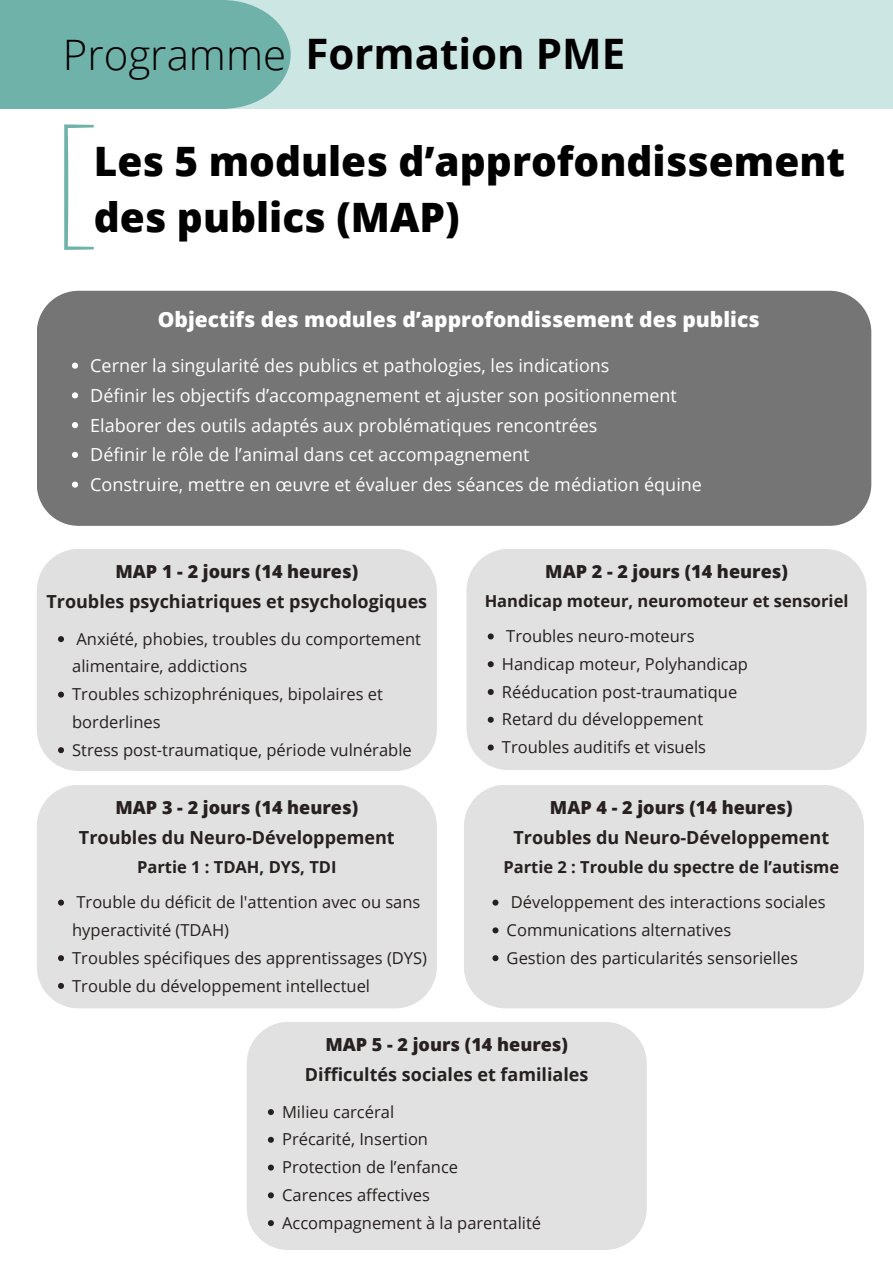
<style>
.page{position:relative;width:893px;height:1264px;background:#fff}
.page>*{position:absolute;margin:0;border:0;box-sizing:border-box;transform-origin:0 0}
.t1{font:700 42px "Open Sans";color:#000}
.t2{font:300 42px "Open Sans";color:#000}
.t3{font:800 40.5px/56.2px "Open Sans";color:#000}
.t4{font:800 21px "Open Sans";color:#fff}
.t5{font:18px "Open Sans";color:#fff}
.t6{font:700 18px "Open Sans";color:#272020}
.t7{font:800 18px "Open Sans";color:#272020}
.t8{font:16.5px/27.8px "Open Sans";color:#272020}
.t9{font:700 16.5px "Open Sans";color:#272020}
</style>
<div class="page">
<div style="left:0;top:0;width:892px;height:109px;background:#cce6e3"></div>
<div style="left:0;top:0;width:291px;height:109px;background:#6fb2a9"></div>
<div style="left:37px;top:291px;width:834px;height:235px;background:#767575"></div>
<svg style="left:72px;top:362px;width:6px;height:7px"></svg>
<svg style="left:72px;top:392px;width:6px;height:6px"></svg>
<svg style="left:72px;top:422px;width:6px;height:6px"></svg>
<svg style="left:72px;top:452px;width:6px;height:6px"></svg>
<svg style="left:72px;top:481px;width:6px;height:6px"></svg>
<div style="left:37px;top:549px;width:400px;height:222px;background:#e0e0e0;border-radius:42px"></div>
<svg style="left:58px;top:636px;width:6px;height:6px"></svg>
<svg style="left:58px;top:691px;width:6px;height:6px"></svg>
<svg style="left:58px;top:747px;width:6px;height:6px"></svg>
<svg style="left:64px;top:124px;width:29px;height:125px"></svg>
<div style="left:464px;top:784px;width:399px;height:224px;background:#e1e1e1;border-radius:42px"></div>
<svg style="left:492px;top:899px;width:6px;height:6px"></svg>
<svg style="left:492px;top:927px;width:6px;height:6px"></svg>
<svg style="left:492px;top:955px;width:6px;height:6px"></svg>
<div style="left:37px;top:784px;width:400px;height:224px;background:#e1e1e1;border-radius:42px"></div>
<svg style="left:58px;top:899px;width:6px;height:6px"></svg>
<svg style="left:58px;top:955px;width:6px;height:6px"></svg>
<svg style="left:58px;top:983px;width:6px;height:5px"></svg>
<div style="left:247px;top:1021px;width:399px;height:228px;background:#e1e1e1;border-radius:42px"></div>
<svg style="left:268px;top:1109px;width:6px;height:6px"></svg>
<svg style="left:268px;top:1136px;width:6px;height:6px"></svg>
<svg style="left:268px;top:1164px;width:6px;height:6px"></svg>
<svg style="left:268px;top:1192px;width:6px;height:6px"></svg>
<svg style="left:268px;top:1220px;width:6px;height:6px"></svg>
<div style="left:466px;top:549px;width:400px;height:221px;background:#e1e1e1;border-radius:42px"></div>
<svg style="left:487px;top:633px;width:6px;height:6px"></svg>
<svg style="left:487px;top:661px;width:6px;height:6px"></svg>
<svg style="left:487px;top:689px;width:6px;height:6px"></svg>
<svg style="left:487px;top:716px;width:6px;height:6px"></svg>
<svg style="left:487px;top:744px;width:6px;height:6px"></svg>
<p class="t2" style="left:63px;top:25px;width:225px">Programme</p>
<p class="t1" style="left:305px;top:24px;width:321px">Formation PME</p>
<p class="t3" style="left:94px;top:132px;width:752px">Les 5 modules d’approfondissement des publics (MAP)</p>
<p class="t4" style="left:158px;top:304px;width:603px">Objectifs des modules d’approfondissement des publics</p>
<p class="t5" style="left:90px;top:353px;width:520px">Cerner la singularité des publics et pathologies, les indications</p>
<p class="t5" style="left:90px;top:383px;width:588px">Définir les objectifs d’accompagnement et ajuster son positionnement</p>
<p class="t5" style="left:90px;top:412px;width:508px">Elaborer des outils adaptés aux problématiques rencontrées</p>
<p class="t5" style="left:90px;top:442px;width:441px">Définir le rôle de l’animal dans cet accompagnement</p>
<p class="t5" style="left:90px;top:472px;width:613px">Construire, mettre en œuvre et évaluer des séances de médiation équine</p>
<p class="t7" style="left:115px;top:558px;width:244px">MAP 1 - 2 jours (14 heures)</p>
<p class="t6" style="left:46px;top:589px;width:382px">Troubles psychiatriques et psychologiques</p>
<p class="t8" style="left:72px;top:624px;width:350px">Anxiété, phobies, troubles du comportement alimentaire, addictions</p>
<p class="t8" style="left:72px;top:680px;width:312px">Troubles schizophréniques, bipolaires et borderlines</p>
<p class="t8" style="left:72px;top:735px;width:341px">Stress post-traumatique, période vulnérable</p>
<p class="t7" style="left:115px;top:794px;width:244px">MAP 3 - 2 jours (14 heures)</p>
<p class="t6" style="left:79px;top:824px;width:317px">Troubles du Neuro-Développement</p>
<p class="t9" style="left:137px;top:855px;width:201px">Partie 1 : TDAH, DYS, TDI</p>
<p class="t8" style="left:72px;top:888px;width:350px">Trouble du déficit de l'attention avec ou sans hyperactivité (TDAH)</p>
<p class="t8" style="left:72px;top:943px;width:356px">Troubles spécifiques des apprentissages (DYS)</p>
<p class="t8" style="left:72px;top:971px;width:299px">Trouble du développement intellectuel</p>
<p class="t7" style="left:545px;top:558px;width:244px">MAP 2 - 2 jours (14 heures)</p>
<p class="t9" style="left:484px;top:589px;width:365px">Handicap moteur, neuromoteur et sensoriel</p>
<p class="t8" style="left:506px;top:622px;width:190px">Troubles neuro-moteurs</p>
<p class="t8" style="left:502px;top:649px;width:247px">Handicap moteur, Polyhandicap</p>
<p class="t8" style="left:502px;top:677px;width:237px">Rééducation post-traumatique</p>
<p class="t8" style="left:502px;top:705px;width:203px">Retard du développement</p>
<p class="t8" style="left:502px;top:733px;width:206px">Troubles auditifs et visuels</p>
<p class="t7" style="left:550px;top:794px;width:244px">MAP 4 - 2 jours (14 heures)</p>
<p class="t6" style="left:513px;top:824px;width:317px">Troubles du Neuro-Développement</p>
<p class="t9" style="left:503px;top:855px;width:337px">Partie 2 : Trouble du spectre de l’autisme</p>
<p class="t8" style="left:511px;top:888px;width:316px">Développement des interactions sociales</p>
<p class="t8" style="left:506px;top:915px;width:226px">Communications alternatives</p>
<p class="t8" style="left:506px;top:943px;width:293px">Gestion des particularités sensorielles</p>
<p class="t7" style="left:325px;top:1031px;width:244px">MAP 5 - 2 jours (14 heures)</p>
<p class="t6" style="left:305px;top:1062px;width:285px">Difficultés sociales et familiales</p>
<p class="t8" style="left:282px;top:1097px;width:113px">Milieu carcéral</p>
<p class="t8" style="left:282px;top:1125px;width:147px">Précarité, Insertion</p>
<p class="t8" style="left:282px;top:1152px;width:177px">Protection de l’enfance</p>
<p class="t8" style="left:282px;top:1180px;width:149px">Carences affectives</p>
<p class="t8" style="left:282px;top:1208px;width:260px">Accompagnement à la parentalité</p>
</div>
